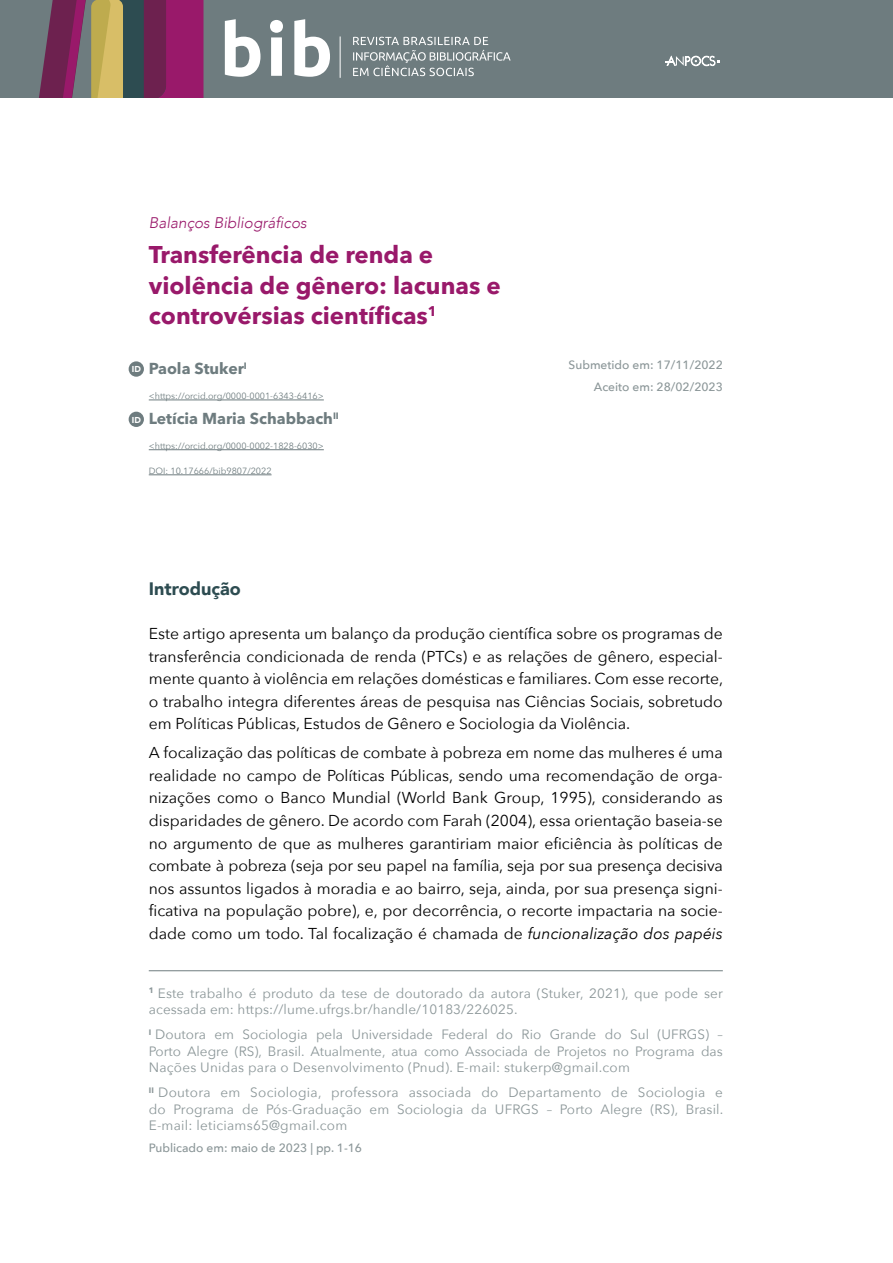
<style>
.page{position:relative;width:893px;height:1263px;background:#fff}
.page>*{position:absolute;margin:0;border:0;box-sizing:border-box;transform-origin:0 0}
.t1{font:700 24px/30.5px "Avenir Next LT Pro";color:#99196a}
.t2{font:900 18px "Avenir";color:#2d4c51}
.t3{font:15.75px/22.5px "Avenir Next";color:#000;text-align:justify}
.t4{font:700 15.75px "Avenir Next LT Pro";color:#6e7c7f}
.t5{font:italic 300 15.45px "Avenir";color:#99196a}
.t6{font:13.5px/16.5px "Avenir Next";letter-spacing:.01em;color:#8b9698;text-align:justify}
.t7{font:500 12px/22px "Avenir Next";color:#8b9698;text-align:right}
.t8{font:9px "Avenir Next";color:#6e7c7f}
.t9{font:900 8.55px "Avenir";color:#fff}
.s1{font-style:italic}
</style>
<div class="page">
<div style="left:0;top:0;width:893px;height:97px;background:#6e7c7f"></div>
<svg style="left:39px;top:0;width:164px;height:97px;background:#834b5f"></svg>
<svg style="left:353px;top:37px;width:158px;height:39px"></svg>
<svg style="left:225px;top:19px;width:105px;height:58px"></svg>
<hr style="left:340px;top:36px;width:1px;height:42px;background:#fff">
<svg style="left:665px;top:56px;width:55px;height:10px"></svg>
<hr style="left:149px;top:400px;width:175px;height:1px;background:#6e7c7f">
<hr style="left:149px;top:449px;width:175px;height:1px;background:#6e7c7f">
<hr style="left:149px;top:475px;width:123px;height:1px;background:#6e7c7f">
<hr style="left:149px;top:970px;width:574px;height:1px;background:#6e7c7f">
<div style="left:129px;top:361px;width:15px;height:16px;background:#6e7c7f;border-radius:50%"></div>
<div style="left:129px;top:412px;width:15px;height:15px;background:#6e7c7f;border-radius:50%"></div>
<p class="t9" style="left:132px;top:362px;width:11px">ID</p>
<p class="t9" style="left:132px;top:412px;width:11px">ID</p>
<p class="t5" style="left:149px;top:214px;width:159px">Balanços Bibliográficos</p>
<h1 class="t1" style="left:149px;top:239px;width:353px">Transferência de renda e violência de gênero: lacunas e controvérsias científicas<sup>1</sup></h1>
<p class="t4" style="left:149px;top:359px;width:100px">Paola Stuker<sup>I</sup></p>
<p class="t8" style="left:149px;top:388px;width:177px">&lt;https://orcid.org/0000-0001-6343-6416&gt;</p>
<p class="t4" style="left:149px;top:409px;width:192px">Letícia Maria Schabbach<sup>II</sup></p>
<p class="t8" style="left:149px;top:438px;width:177px">&lt;https://orcid.org/0000-0002-1828-6030&gt;</p>
<p class="t8" style="left:149px;top:463px;width:124px">DOI: 10.17666/bib9807/2022</p>
<p class="t7" style="left:569px;top:353px;width:156px">Submetido em: 17/11/2022<br>Aceito em: 28/02/2023</p>
<p class="t2" style="left:149px;top:573px;width:93px">Introdução</p>
<p class="t3" style="left:149px;top:621px;width:576px">Este artigo apresenta um balanço da produção científica sobre os programas de transferência condicionada de renda (PTCs) e as relações de gênero, especial&shy;mente quanto à violência em relações domésticas e familiares. Com esse recorte, o trabalho integra diferentes áreas de pesquisa nas Ciências Sociais, sobretudo em Políticas Públicas, Estudos de Gênero e Sociologia da Violência.</p>
<p class="t3" style="left:149px;top:741px;width:576px">A focalização das políticas de combate à pobreza em nome das mulheres é uma realidade no campo de Políticas Públicas, sendo uma recomendação de orga&shy;nizações como o Banco Mundial (World Bank Group, 1995), considerando as disparidades de gênero. De acordo com Farah (2004), essa orientação baseia-se no argumento de que as mulheres garantiriam maior eficiência às políticas de combate à pobreza (seja por seu papel na família, seja por sua presença decisiva nos assuntos ligados à moradia e ao bairro, seja, ainda, por sua presença signi&shy;ficativa na população pobre), e, por decorrência, o recorte impactaria na socie&shy;dade como um todo. Tal focalização é chamada de <span class="s1">funcionalização dos papéis</span></p>
<p class="t6" style="left:149px;top:984px;width:576px"><sup>1</sup> Este trabalho é produto da tese de doutorado da autora (Stuker, 2021), que pode ser acessada em: https://lume.ufrgs.br/handle/10183/226025.</p>
<p class="t6" style="left:149px;top:1026px;width:576px"><sup>I</sup> Doutora em Sociologia pela Universidade Federal do Rio Grande do Sul (UFRGS) – Porto Alegre (RS), Brasil. Atualmente, atua como Associada de Projetos no Programa das Nações Unidas para o Desenvolvimento (Pnud). E-mail: stukerp@gmail.com</p>
<p class="t6" style="left:149px;top:1084px;width:576px"><sup>II</sup> Doutora em Sociologia, professora associada do Departamento de Sociologia e do Programa de Pós-Graduação em Sociologia da UFRGS – Porto Alegre (RS), Brasil.<br>E-mail: leticiams65@gmail.com</p>
<p class="t7" style="left:149px;top:1137px;width:215px">Publicado em: maio de 2023 | pp. 1-16</p>
</div>
